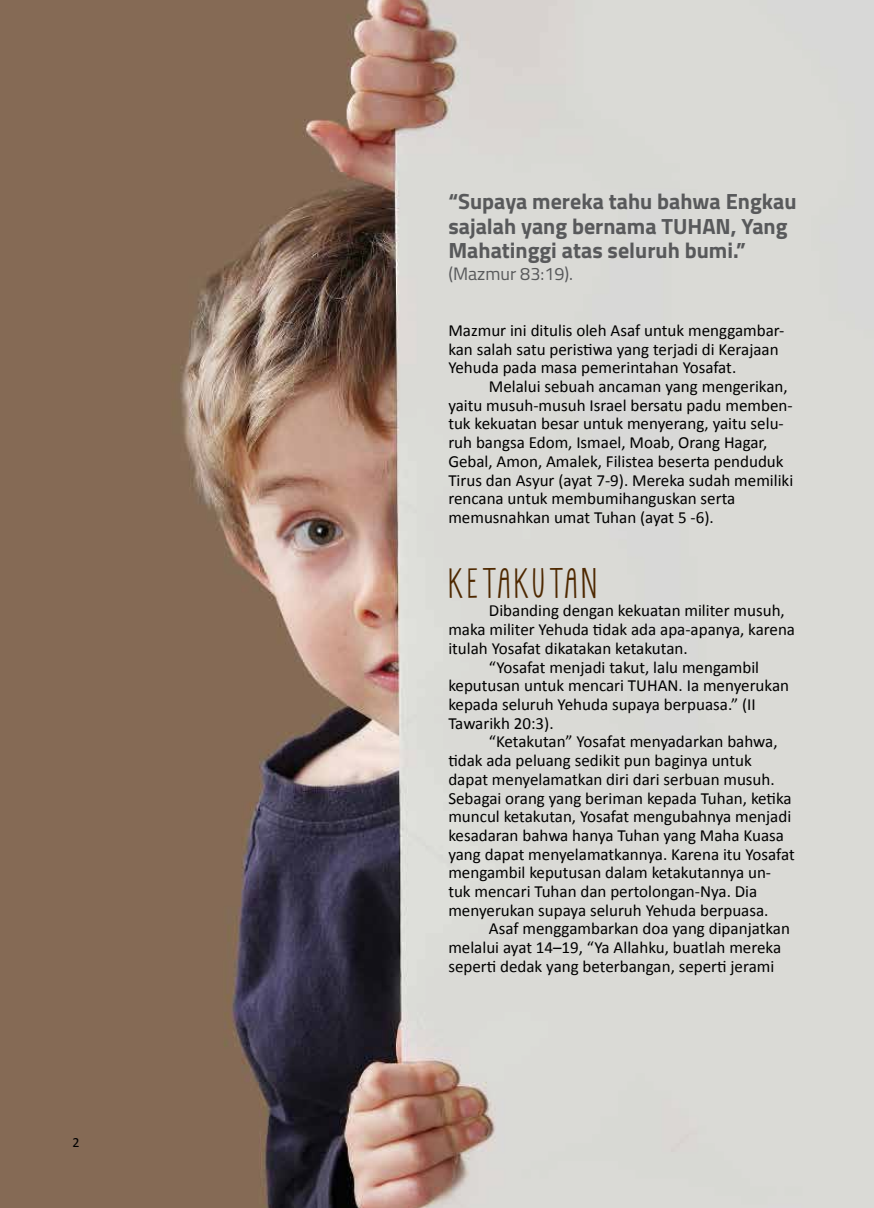
<style>
.page{position:relative;width:874px;height:1208px;background:#fff}
.page>*{position:absolute;margin:0;border:0;box-sizing:border-box;transform-origin:0 0}
.t1{font:34px "KG Skinny Latte";letter-spacing:.11em;color:#4e2800}
.t2{font:700 22px/24.2px "Titillium";color:#58595b}
.t3{font:18px "Titillium";color:#58595b}
.t4{font:17px/18.8px "Calibri";color:#000}
.t5{font:14px "Calibri";color:#000}
</style>
<div class="page">
<img style="left:0;top:0;width:873px;height:1208px">
<p class="t5" style="left:72px;top:1133px;width:9px">2</p>
<p class="t2" style="left:448px;top:188px;width:349px">“Supaya mereka tahu bahwa Engkau sajalah yang bernama TUHAN, Yang<br>Mahatinggi atas seluruh bumi.”</p>
<p class="t3" style="left:448px;top:260px;width:126px">(Mazmur 83:19).</p>
<p class="t4" style="left:448px;top:321px;width:337px">Mazmur ini ditulis oleh Asaf untuk menggambar&shy;kan salah satu peristiwa yang terjadi di Kerajaan<br>Yehuda pada masa pemerintahan Yosafat.</p>
<p class="t4" style="left:448px;top:377px;width:346px;text-indent:40px">Melalui sebuah ancaman yang mengerikan, yaitu musuh-musuh Israel bersatu padu memben&shy;tuk kekuatan besar untuk menyerang, yaitu selu&shy;ruh bangsa Edom, Ismael, Moab, Orang Hagar, Gebal, Amon, Amalek, Filistea beserta penduduk Tirus dan Asyur (ayat 7-9). Mereka sudah memiliki rencana untuk membumihanguskan serta memusnahkan umat Tuhan (ayat 5 -6).</p>
<h1 class="t1" style="left:448px;top:561px;width:150px">KETAKUTAN</h1>
<p class="t4" style="left:488px;top:601px;width:297px">Dibanding dengan kekuatan militer musuh,</p>
<p class="t4" style="left:448px;top:620px;width:348px">maka militer Yehuda tidak ada apa-apanya, karena</p>
<p class="t4" style="left:448px;top:639px;width:241px">itulah Yosafat dikatakan ketakutan.</p>
<p class="t4" style="left:488px;top:657px;width:272px">“Yosafat menjadi takut, lalu mengambil</p>
<p class="t4" style="left:448px;top:676px;width:342px">keputusan untuk mencari TUHAN. Ia menyerukan</p>
<p class="t4" style="left:448px;top:695px;width:309px">kepada seluruh Yehuda supaya berpuasa.” (II</p>
<p class="t4" style="left:448px;top:713px;width:107px">Tawarikh 20:3).</p>
<p class="t4" style="left:488px;top:732px;width:290px">“Ketakutan” Yosafat menyadarkan bahwa,</p>
<p class="t4" style="left:448px;top:751px;width:305px">tidak ada peluang sedikit pun baginya untuk</p>
<p class="t4" style="left:448px;top:770px;width:328px">dapat menyelamatkan diri dari serbuan musuh.</p>
<p class="t4" style="left:448px;top:788px;width:344px">Sebagai orang yang beriman kepada Tuhan, ketika</p>
<p class="t4" style="left:448px;top:807px;width:344px">muncul ketakutan, Yosafat mengubahnya menjadi</p>
<p class="t4" style="left:448px;top:826px;width:337px">kesadaran bahwa hanya Tuhan yang Maha Kuasa</p>
<p class="t4" style="left:448px;top:844px;width:347px">yang dapat menyelamatkannya. Karena itu Yosafat</p>
<p class="t4" style="left:448px;top:863px;width:324px">mengambil keputusan dalam ketakutannya un-</p>
<p class="t4" style="left:448px;top:882px;width:310px">tuk mencari Tuhan dan pertolongan-Nya. Dia</p>
<p class="t4" style="left:448px;top:900px;width:321px">menyerukan supaya seluruh Yehuda berpuasa.</p>
<p class="t4" style="left:488px;top:919px;width:302px">Asaf menggambarkan doa yang dipanjatkan</p>
<p class="t4" style="left:448px;top:938px;width:334px">melalui ayat 14–19, “Ya Allahku, buatlah mereka</p>
<p class="t4" style="left:448px;top:957px;width:327px">seperti dedak yang beterbangan, seperti jerami</p>
</div>
